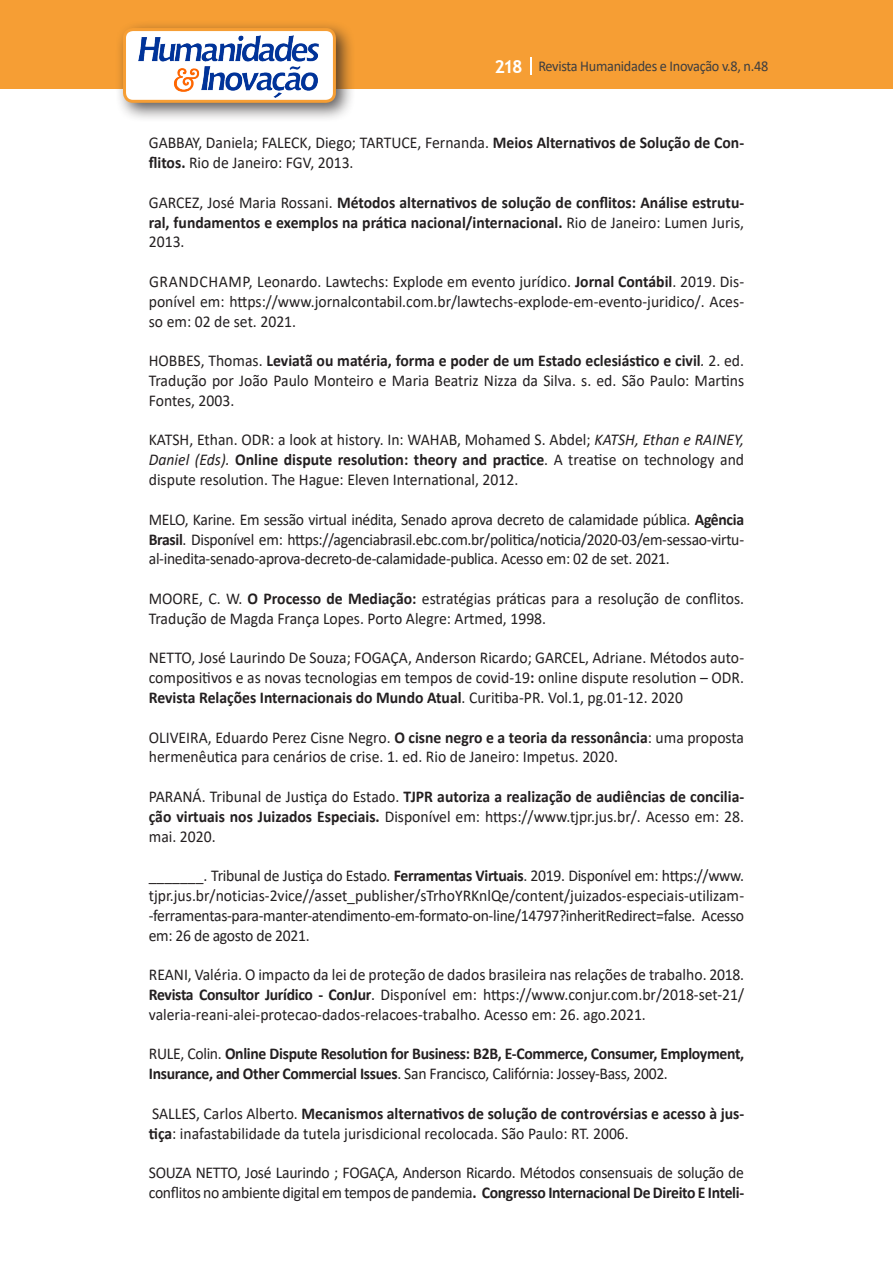
<style>
.page{position:relative;width:893px;height:1263px;background:#fff}
.page>*{position:absolute;margin:0;border:0;box-sizing:border-box;transform-origin:0 0}
.Texto{font:16.5px/19.8px "Calibri";color:#231f20;text-align:justify;scale:.95 1}
.Texto-2{font:700 16.5px/19.8px "Calibri";letter-spacing:-.02em;color:#231f20;text-align:justify;scale:.95 1}
.Texto-3{font:16.5px/19.8px "Calibri";letter-spacing:-.02em;color:#231f20;scale:.95 1}
.t1{font:15px "Calibri";letter-spacing:-.02em;color:#3e3e3f;scale:.95 1}
.s1{font-family:"Trebuchet MS";font-weight:700;font-size:18px;color:#fff}
.s2{font-weight:700}
.s3{font-weight:400}
.s4{font-style:italic}
</style>
<div class="page">
<div style="left:0;top:0;width:893px;height:88px;background:#f69e34"></div>
<svg style="left:530px;top:57px;width:2px;height:18px"></svg>
<div style="left:115px;top:20px;width:241px;height:103px;background:#231f20;opacity:.75"></div>
<div style="left:125px;top:30px;width:209px;height:71px;background:#fff;border-radius:9px"></div>
<img style="left:138px;top:35px;width:181px;height:62px">
<div style="left:123px;top:28px;width:213px;height:75px;border:3px solid #f69e34;border-radius:9px"></div>
<p class="t1" style="left:495px;top:56px;width:290px"><span class="s1">218</span> Revista Humanidades e Inovação v.8, n.48</p>
<p class="Texto" style="left:149px;top:133px;width:628px">GABBAY, Daniela; FALECK, Diego; TARTUCE, Fernanda. <span class="s2">Meios Alternativos de Solução de Con&shy;flitos.</span> Rio de Janeiro: FGV, 2013.</p>
<p class="Texto-2" style="left:149px;top:192px;width:628px"><span class="s3">GARCEZ, José Maria Rossani.</span> Métodos alternativos de solução de conflitos: Análise estrutu&shy;ral, fundamentos e exemplos na prática nacional/internacional. <span class="s3">Rio de Janeiro: Lumen Juris, 2013.</span></p>
<p class="Texto" style="left:149px;top:271px;width:628px">GRANDCHAMP, Leonardo. Lawtechs: Explode em evento jurídico. <span class="s2">Jornal Contábil</span>. 2019. Dis&shy;ponível em: https://www.jornalcontabil.com.br/lawtechs-explode-em-evento-juridico/. Aces&shy;so em: 02 de set. 2021.</p>
<p class="Texto" style="left:149px;top:350px;width:628px">HOBBES, Thomas. <span class="s2">Leviatã ou matéria, forma e poder de um Estado eclesiástico e civil</span><span class="s4">.</span> 2. ed.<br>Tradução por João Paulo Monteiro e Maria Beatriz Nizza da Silva. s. ed. São Paulo: Martins Fontes, 2003.</p>
<p class="Texto" style="left:149px;top:430px;width:628px">KATSH, Ethan. ODR: a look at history. In: WAHAB, Mohamed S. Abdel; <span class="s4">KATSH, Ethan e RAINEY, Daniel (Eds).</span> <span class="s2">Online dispute resolution: theory and practice</span>. A treatise on technology and dispute resolution. The Hague: Eleven International, 2012.</p>
<p class="Texto" style="left:149px;top:509px;width:628px">MELO, Karine. Em sessão virtual inédita, Senado aprova decreto de calamidade pública. <span class="s2">Agência Brasil</span>. Disponível em: https://agenciabrasil.ebc.com.br/politica/noticia/2020-03/em-sessao-virtu&shy;al-inedita-senado-aprova-decreto-de-calamidade-publica. Acesso em: 02 de set. 2021.</p>
<p class="Texto" style="left:149px;top:588px;width:628px">MOORE, C. W. <span class="s2">O Processo de Mediação:</span> estratégias práticas para a resolução de conflitos.<br>Tradução de Magda França Lopes. Porto Alegre: Artmed, 1998.</p>
<p class="Texto" style="left:149px;top:647px;width:628px">NETTO, José Laurindo De Souza; FOGAÇA, Anderson Ricardo; GARCEL, Adriane. Métodos auto&shy;compositivos e as novas tecnologias em tempos de covid-19<span class="s2">:</span> online dispute resolution – ODR.<br><span class="s2">Revista Relações Internacionais do Mundo Atual</span>. Curitiba-PR. Vol.1, pg.01-12. 2020</p>
<p class="Texto" style="left:149px;top:727px;width:628px">OLIVEIRA, Eduardo Perez Cisne Negro. <span class="s2">O cisne negro e a teoria da ressonância</span>: uma proposta hermenêutica para cenários de crise. 1. ed. Rio de Janeiro: Impetus. 2020.</p>
<p class="Texto" style="left:149px;top:786px;width:628px">PARANÁ. Tribunal de Justiça do Estado. <span class="s2">TJPR autoriza a realização de audiências de concilia&shy;ção virtuais nos Juizados Especiais.</span> Disponível em: https://www.tjpr.jus.br/. Acesso em: 28. mai. 2020.</p>
<p class="Texto" style="left:149px;top:865px;width:628px">_______. Tribunal de Justiça do Estado. <span class="s2">Ferramentas Virtuais</span>. 2019. Disponível em: https://www. tjpr.jus.br/noticias-2vice//asset_publisher/sTrhoYRKnlQe/content/juizados-especiais-utilizam--ferramentas-para-manter-atendimento-em-formato-on-line/14797?inheritRedirect=false. Acesso em: 26 de agosto de 2021.</p>
<p class="Texto" style="left:149px;top:964px;width:628px">REANI, Valéria. O impacto da lei de proteção de dados brasileira nas relações de trabalho. 2018.<br><span class="s2">Revista Consultor Jurídico - ConJur</span>. Disponível em: https://www.conjur.com.br/2018-set-21/ valeria-reani-alei-protecao-dados-relacoes-trabalho. Acesso em: 26. ago.2021.</p>
<p class="Texto-2" style="left:149px;top:1044px;width:628px"><span class="s3">RULE, Colin.</span> Online Dispute Resolution for Business: B2B, E-Commerce, Consumer, Employment,<br>Insurance, and Other Commercial Issues<span class="s3">. San Francisco, Califórnia: Jossey-Bass, 2002.</span></p>
<p class="Texto" style="left:149px;top:1103px;width:628px">SALLES, Carlos Alberto. <span class="s2">Mecanismos alternativos de solução de controvérsias e acesso à jus&shy;tiça</span>: inafastabilidade da tutela jurisdicional recolocada. São Paulo: RT. 2006.</p>
<p class="Texto-3" style="left:149px;top:1162px;width:628px">SOUZA NETTO, José Laurindo ; FOGAÇA, Anderson Ricardo. Métodos consensuais de solução de conflitos no ambiente digital em tempos de pandemia<span class="s2">. Congresso Internacional De Direito E Inteli-</span></p>
</div>
